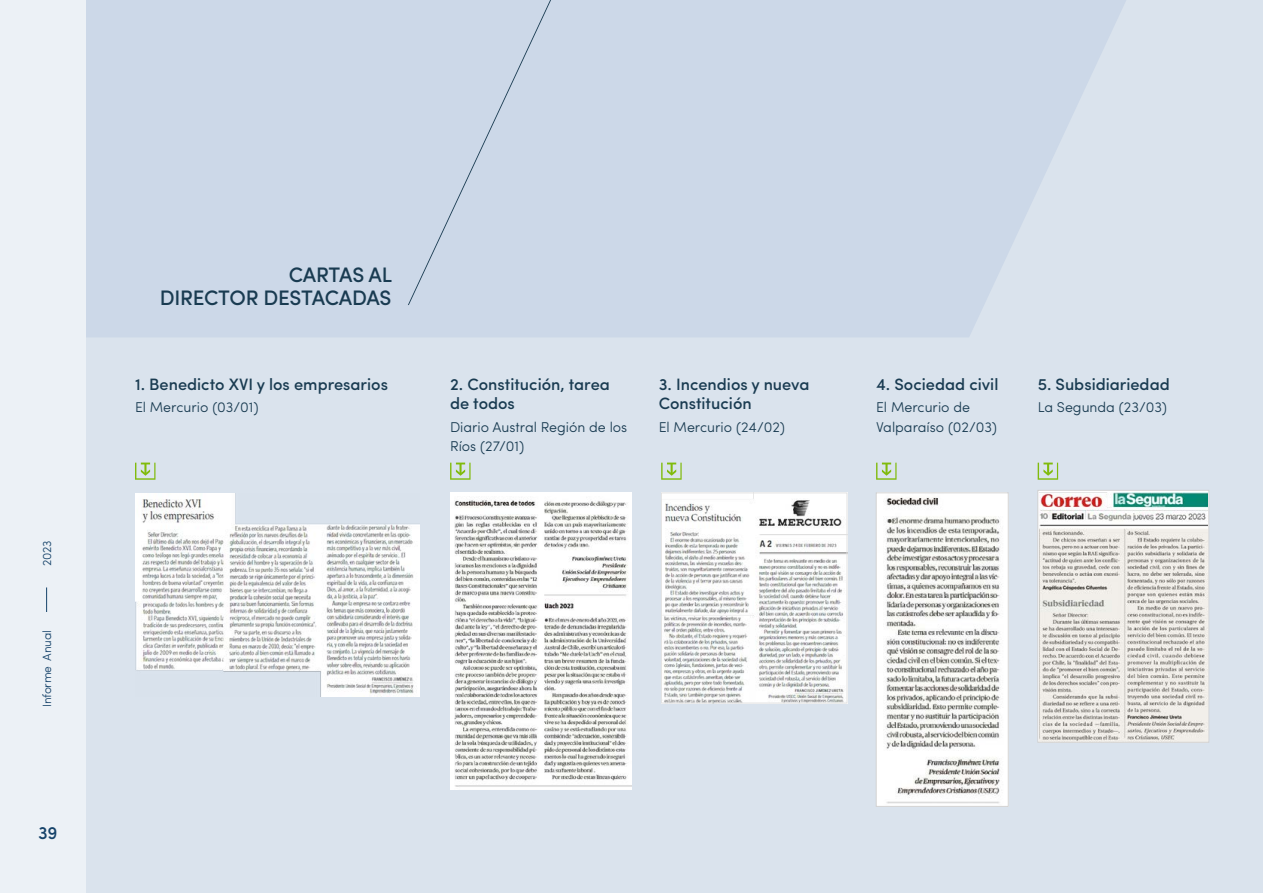
<style>
.page{position:relative;width:1263px;height:893px;background:#fff}
.page>*{position:absolute;margin:0;border:0;box-sizing:border-box;transform-origin:0 0}
.t1{font:500 21px/23.2px "Sofia Pro";letter-spacing:-.015em;color:#193b51;text-align:right}
.t2{font:500 18px "Sofia Pro";color:#16436a}
.t3{font:500 16.5px/19.8px "Sofia Pro";color:#193b51}
.t4{font:300 14.25px/19.5px "Sofia Pro";color:#193b51}
.t5{font:300 12px "Sofia Pro";letter-spacing:-.02em;color:#16436a}
</style>
<div class="page">
<div style="left:85px;top:0;width:1178px;height:893px;background:#dae3ed"></div>
<svg style="left:85px;top:0;width:1041px;height:337px;fill:#ccd8e8"></svg>
<div style="left:407px;top:0;width:243px;height:306px;background:#ccd8e8"></div>
<img style="left:135px;top:493px;width:284px;height:203px">
<img style="left:450px;top:493px;width:181px;height:296px">
<img style="left:663px;top:495px;width:182px;height:206px">
<div style="left:661px;top:493px;width:186px;height:210px;border:1px solid #e1e1e1"></div>
<img style="left:878px;top:495px;width:128px;height:309px">
<div style="left:876px;top:493px;width:132px;height:313px;border:1px solid #d2d2d2"></div>
<img style="left:1040px;top:492px;width:167px;height:248px">
<div style="left:1038px;top:490px;width:171px;height:252px;border:1px solid #d2d2d2"></div>
<svg style="left:135px;top:463px;width:20px;height:17px"></svg>
<svg style="left:450px;top:463px;width:20px;height:17px"></svg>
<svg style="left:661px;top:463px;width:21px;height:17px"></svg>
<svg style="left:876px;top:463px;width:20px;height:17px"></svg>
<svg style="left:1038px;top:463px;width:20px;height:17px"></svg>
<div style="left:0;top:0;width:85px;height:893px;background:#ecf1f6"></div>
<svg style="left:46px;top:587px;width:1px;height:25px"></svg>
<p class="t5" style="left:38px;top:566px;width:27px;rotate:-90deg">2023</p>
<p class="t5" style="left:38px;top:707px;width:78px;rotate:-90deg">Informe Anual</p>
<p class="t2" style="left:38px;top:819px;width:21px">39</p>
<p class="t1" style="left:160px;top:261px;width:234px">CARTAS AL<br>DIRECTOR DESTACADAS</p>
<p class="t3" style="left:135px;top:373px;width:254px">1. Benedicto XVI y los empresarios</p>
<p class="t4" style="left:135px;top:397px;width:125px">El Mercurio (03/01)</p>
<p class="t3" style="left:450px;top:373px;width:161px">2. Constitución, tarea de todos</p>
<p class="t4" style="left:450px;top:416px;width:179px">Diario Austral Región de los<br>Ríos (27/01)</p>
<p class="t3" style="left:659px;top:373px;width:152px">3. Incendios y nueva<br>Constitución</p>
<p class="t4" style="left:659px;top:416px;width:128px">El Mercurio (24/02)</p>
<p class="t3" style="left:876px;top:373px;width:124px">4. Sociedad civil</p>
<p class="t4" style="left:876px;top:397px;width:122px">El Mercurio de<br>Valparaíso (02/03)</p>
<p class="t3" style="left:1038px;top:373px;width:134px">5. Subsidiariedad</p>
<p class="t4" style="left:1038px;top:397px;width:131px">La Segunda (23/03)</p>
</div>
